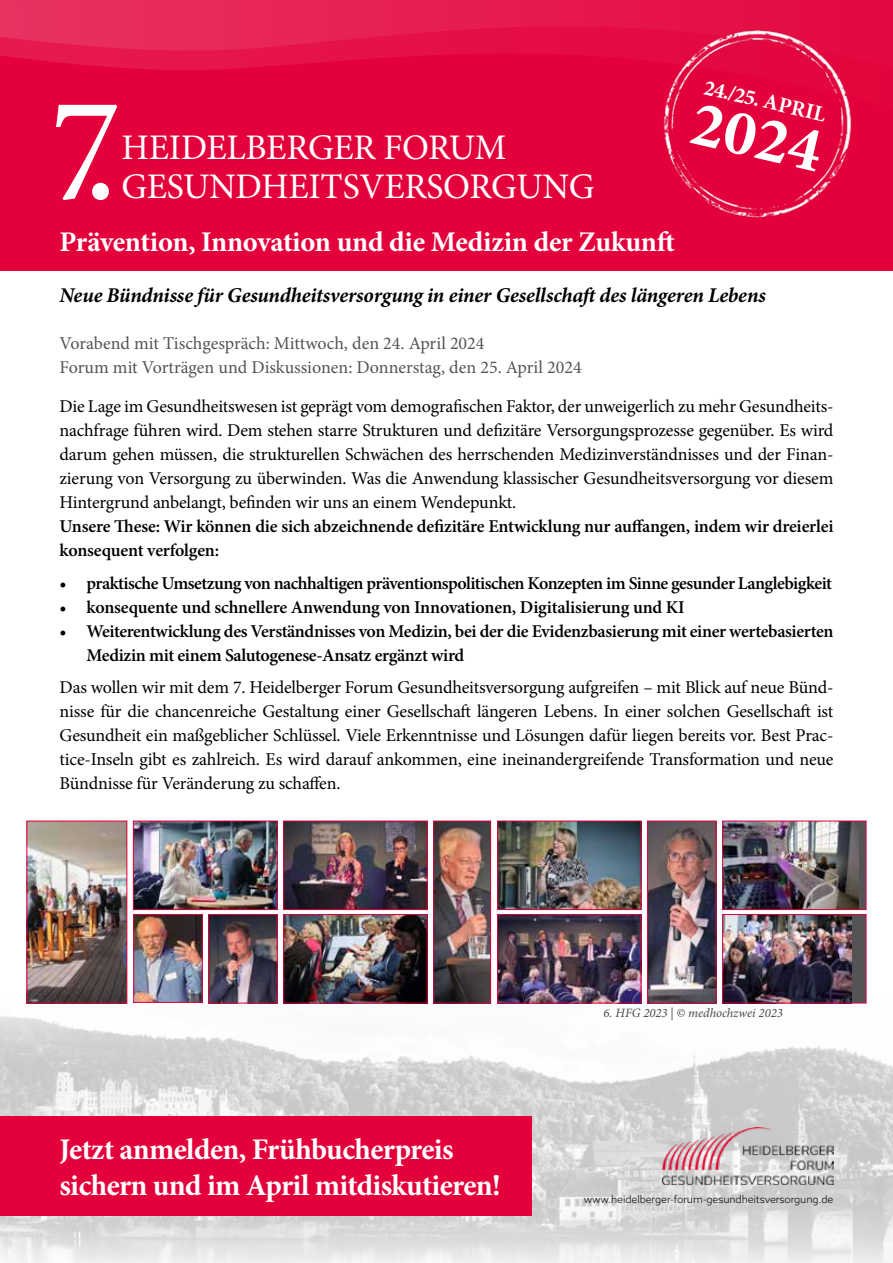
<style>
.page{position:relative;width:893px;height:1263px;background:#fff}
.page>*{position:absolute;margin:0;border:0;box-sizing:border-box;transform-origin:0 0}
.t1{font:150px "Minion Pro";color:#fff}
.t2{font:700 64.2px "Minion Pro";color:#fff}
.t3{font:36px/39px "Minion Pro";letter-spacing:-.01em;color:#fff}
.t4{font:700 30px/36px "Minion Pro";letter-spacing:-.02em;color:#fff}
.t5{font:700 28.5px "Minion Pro";letter-spacing:-.01em;color:#fff}
.t6{font:700 21.9px "Minion Pro";color:#fff}
.t7{font:italic 700 21px "Minion Pro";letter-spacing:-.01em;color:#000}
.t8{font:18px/24px "Minion Pro";letter-spacing:-.01em;color:#000;text-align:justify}
.t9{font:600 18px/24px "Minion Pro";letter-spacing:-.02em;color:#000}
.t10{font:18px/24px "Minion Pro";color:#545356}
.t11{font:italic 12.75px "Minion Pro";color:#4a4a49}
.t12{font:300 10.5px "Azo Sans";letter-spacing:-.01em;color:#000}
</style>
<div class="page">
<div style="left:0;top:0;width:893px;height:271px;background:#e4003a"></div>
<img style="left:0;top:995px;width:893px;height:268px">
<svg style="left:0;top:0;width:840px;height:70px"></svg>
<img style="left:660px;top:12px;width:192px;height:206px">
<img style="left:435px;top:823px;width:54px;height:178px">
<div style="left:433px;top:821px;width:58px;height:182px;border:1px solid #e4003a"></div>
<img style="left:649px;top:823px;width:65px;height:178px">
<div style="left:647px;top:821px;width:69px;height:182px;border:1px solid #e4003a"></div>
<img style="left:29px;top:823px;width:96px;height:178px">
<img style="left:135px;top:823px;width:141px;height:85px">
<div style="left:133px;top:821px;width:145px;height:89px;border:1px solid #e4003a"></div>
<img style="left:285px;top:916px;width:140px;height:85px">
<div style="left:283px;top:914px;width:144px;height:89px;border:1px solid #e4003a"></div>
<div style="left:723px;top:914px;width:143px;height:89px;background:#545356"></div>
<img style="left:724px;top:916px;width:128px;height:85px">
<div style="left:722px;top:914px;width:144px;height:89px;border:1px solid #e4003a"></div>
<img style="left:285px;top:823px;width:140px;height:85px">
<div style="left:283px;top:821px;width:144px;height:89px;border:1px solid #e4003a"></div>
<div style="left:723px;top:821px;width:143px;height:88px;background:#545356"></div>
<img style="left:724px;top:823px;width:135px;height:85px">
<div style="left:722px;top:821px;width:144px;height:89px;border:1px solid #e4003a"></div>
<img style="left:499px;top:823px;width:140px;height:85px">
<div style="left:497px;top:821px;width:144px;height:89px;border:1px solid #e4003a"></div>
<img style="left:499px;top:916px;width:140px;height:85px">
<div style="left:497px;top:914px;width:144px;height:89px;border:1px solid #e4003a"></div>
<img style="left:135px;top:916px;width:66px;height:85px">
<div style="left:133px;top:914px;width:70px;height:89px;border:1px solid #e4003a"></div>
<img style="left:210px;top:916px;width:66px;height:85px">
<div style="left:208px;top:914px;width:70px;height:89px;border:1px solid #e4003a"></div>
<img style="left:663px;top:1127px;width:170px;height:57px">
<div style="left:0;top:1116px;width:531px;height:100px;background:#e4003a"></div>
<p class="t6" style="left:708px;top:72px;width:126px;rotate:13deg">24./25. APRIL</p>
<h2 class="t2" style="left:702px;top:78px;width:134px;rotate:13deg">2024</h2>
<h1 class="t1" style="left:49px;top:50px;width:74px">7.</h1>
<h3 class="t3" style="left:121px;top:128px;width:474px">HEIDELBERGER FORUM<br>GESUNDHEITSVERSORGUNG</h3>
<h3 class="t5" style="left:60px;top:221px;width:617px">Prävention, Innovation und die Medizin der Zukunft</h3>
<p class="t7" style="left:60px;top:280px;width:708px">Neue Bündnisse für Gesundheitsversorgung in einer Gesellschaft des längeren Lebens</p>
<p class="t10" style="left:60px;top:332px;width:524px">Vorabend mit Tischgespräch: Mittwoch, den 24. April 2024<br>Forum mit Vorträgen und Diskussionen: Donnerstag, den 25. April 2024</p>
<p class="t8" style="left:60px;top:395px;width:775px">Die Lage im Gesundheitswesen ist geprägt vom demografischen Faktor, der unweigerlich zu mehr Gesundheits&shy;nachfrage führen wird. Dem stehen starre Strukturen und defizitäre Versorgungsprozesse gegenüber. Es wird darum gehen müssen, die strukturellen Schwächen des herrschenden Medizinverständnisses und der Finan&shy;zierung von Versorgung zu überwinden. Was die Anwendung klassischer Gesundheitsversorgung vor diesem Hintergrund anbelangt, befinden wir uns an einem Wendepunkt.</p>
<p class="t9" style="left:60px;top:515px;width:775px">Unsere These: Wir können die sich abzeichnende defizitäre Entwicklung nur auffangen, indem wir dreierlei konsequent verfolgen:</p>
<p class="t9" style="left:60px;top:571px;width:774px">• praktische Umsetzung von nachhaltigen präventionspolitischen Konzepten im Sinne gesunder Langlebigkeit</p>
<p class="t9" style="left:60px;top:595px;width:627px">• konsequente und schnellere Anwendung von Innovationen, Digitalisierung und KI</p>
<p class="t9" style="left:87px;top:619px;width:748px;text-indent:-27px">• Weiterentwicklung des Verständnisses von Medizin, bei der die Evidenzbasierung mit einer wertebasierten<br>Medizin mit einem Salutogenese-Ansatz ergänzt wird</p>
<p class="t8" style="left:60px;top:676px;width:775px">Das wollen wir mit dem 7. Heidelberger Forum Gesundheitsversorgung aufgreifen – mit Blick auf neue Bünd&shy;nisse für die chancenreiche Gestaltung einer Gesellschaft längeren Lebens. In einer solchen Gesellschaft ist Gesundheit ein maßgeblicher Schlüssel. Viele Erkenntnisse und Lösungen dafür liegen bereits vor. Best Prac&shy;tice-Inseln gibt es zahlreich. Es wird darauf ankommen, eine ineinandergreifende Transformation und neue Bündnisse für Veränderung zu schaffen.</p>
<h3 class="t4" style="left:60px;top:1131px;width:443px">Jetzt anmelden, Frühbucherpreis sichern und im April mitdiskutieren!</h3>
<p class="t11" style="left:604px;top:1004px;width:181px">6. HFG 2023 | © medhochzwei 2023</p>
<p class="t12" style="left:584px;top:1193px;width:251px">www.heidelberger-forum-gesundheitsversorgung.de</p>
</div>
